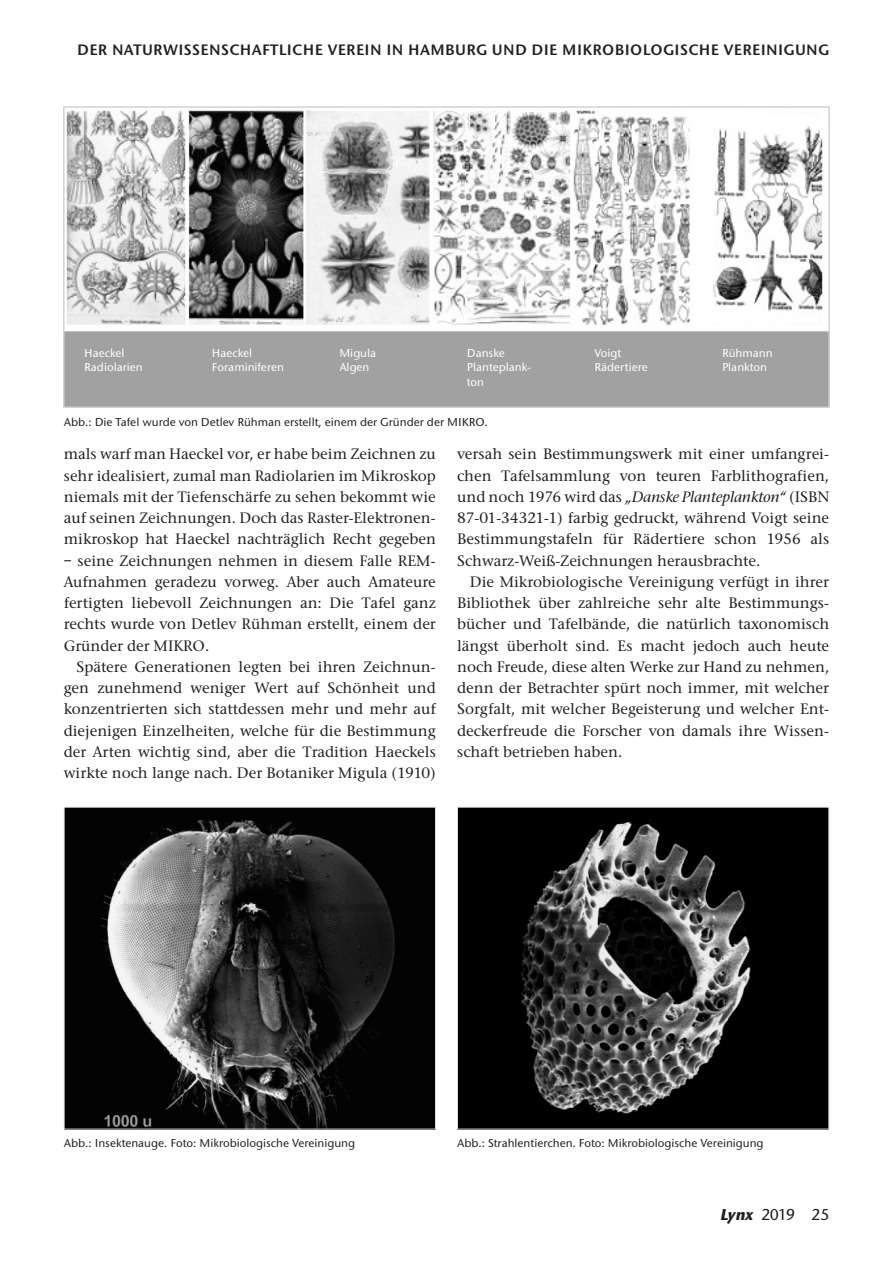
<style>
.page{position:relative;width:893px;height:1263px;background:#fff}
.page>*{position:absolute;margin:0;border:0;box-sizing:border-box;transform-origin:0 0}
.t1{font:500 16.5px "Stone Sans EF";letter-spacing:-.015em;color:#231f20}
.t2{font:500 15.75px/21.3px "Stone Serif EF";color:#231f20;text-align:justify}
.t3{font:600 15.75px "Stone Sans EF";letter-spacing:.025em;color:#231f20}
.t4{font:500 12px "Stone Sans EF";color:#231f20}
.t5{font:500 12px/14.4px "Stone Sans EF";color:#fff}
.s1{font-style:italic}
.s2{font-weight:700;font-style:italic}
</style>
<div class="page">
<img style="left:66px;top:110px;width:761px;height:295px">
<div style="left:63px;top:106px;width:767px;height:302px;border:2px solid #d1d2d4"></div>
<img style="left:66px;top:809px;width:368px;height:318px">
<img style="left:459px;top:809px;width:368px;height:318px">
<p class="t3" style="left:77px;top:40px;width:754px">DER NATURWISSENSCHAFTLICHE VEREIN IN HAMBURG UND DIE MIKROBIOLOGISCHE VEREINIGUNG</p>
<p class="t5" style="left:84px;top:346px;width:60px">Haeckel<br>Radiolarien</p>
<p class="t5" style="left:212px;top:346px;width:74px">Haeckel<br>Foraminiferen</p>
<p class="t5" style="left:339px;top:346px;width:38px">Migula<br>Algen</p>
<p class="t5" style="left:467px;top:346px;width:65px">Danske<br>Planteplank&shy;ton</p>
<p class="t5" style="left:594px;top:346px;width:55px">Voigt<br>Rädertiere</p>
<p class="t5" style="left:722px;top:346px;width:52px">Rühmann<br>Plankton</p>
<p class="t4" style="left:64px;top:415px;width:426px">Abb.: Die Tafel wurde von Detlev Rühman erstellt, einem der Gründer der MIKRO.</p>
<p class="t2" style="left:457px;top:443px;width:374px">versah sein Bestimmungswerk mit einer umfangrei&shy;chen Tafelsammlung von teuren Farblithografien, und noch 1976 wird das <span class="s1">„Danske Planteplankton“</span> (ISBN 87-01-34321-1) farbig gedruckt, während Voigt seine Bestimmungstafeln für Rädertiere schon 1956 als Schwarz-Weiß-Zeichnungen herausbrachte.</p>
<p class="t2" style="left:457px;top:571px;width:374px;text-indent:13px">Die Mikrobiologische Vereinigung verfügt in ihrer Bibliothek über zahlreiche sehr alte Bestimmungs&shy;bücher und Tafelbände, die natürlich taxonomisch längst überholt sind. Es macht jedoch auch heute noch Freude, diese alten Werke zur Hand zu nehmen, denn der Betrachter spürt noch immer, mit welcher Sorgfalt, mit welcher Begeisterung und welcher Ent&shy;deckerfreude die Forscher von damals ihre Wissen&shy;schaft betrieben haben.</p>
<p class="t2" style="left:64px;top:443px;width:374px">mals warf man Haeckel vor, er habe beim Zeichnen zu sehr idealisiert, zumal man Radiolarien im Mikroskop niemals mit der Tiefenschärfe zu sehen bekommt wie auf seinen Zeichnungen. Doch das Raster-Elektronen&shy;mikroskop hat Haeckel nachträglich Recht gegeben</p>
<p class="t2" style="left:64px;top:550px;width:374px">– seine Zeichnungen nehmen in diesem Falle REM-Aufnahmen geradezu vorweg. Aber auch Amateure fertigten liebevoll Zeichnungen an: Die Tafel ganz rechts wurde von Detlev Rühman erstellt, einem der Gründer der MIKRO.</p>
<p class="t2" style="left:64px;top:656px;width:374px;text-indent:13px">Spätere Generationen legten bei ihren Zeichnun&shy;gen zunehmend weniger Wert auf Schönheit und konzentrierten sich stattdessen mehr und mehr auf diejenigen Einzelheiten, welche für die Bestimmung der Arten wichtig sind, aber die Tradition Haeckels wirkte noch lange nach. Der Botaniker Migula (1910)</p>
<p class="t4" style="left:64px;top:1135px;width:293px">Abb.: Insektenauge. Foto: Mikrobiologische Vereinigung</p>
<p class="t4" style="left:457px;top:1135px;width:308px">Abb.: Strahlentierchen. Foto: Mikrobiologische Vereinigung</p>
<p class="t1" style="left:721px;top:1205px;width:110px"><span class="s2">Lynx</span> 2019 25</p>
</div>
